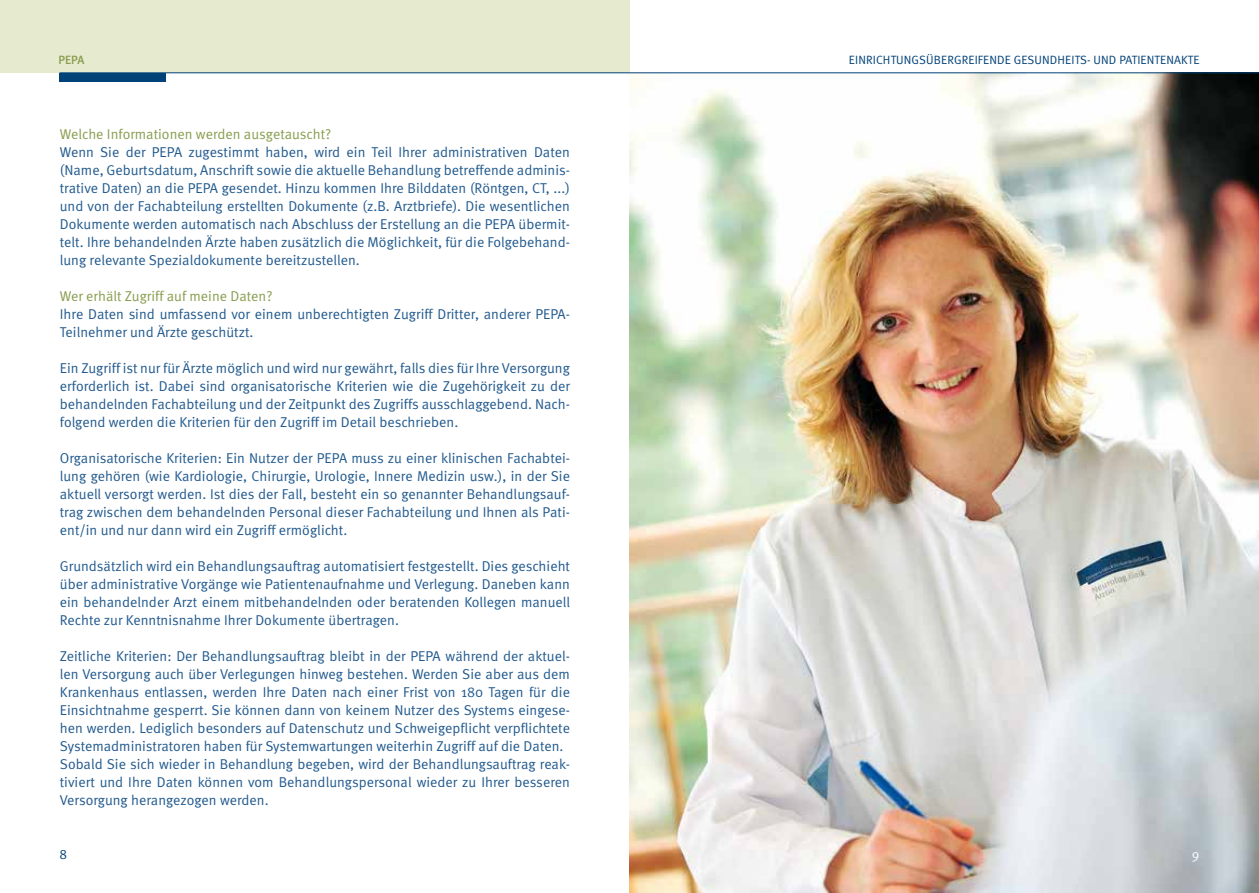
<style>
.page{position:relative;width:1259px;height:893px;background:#fff}
.page>*{position:absolute;margin:0;border:0;box-sizing:border-box;transform-origin:0 0}
.t1{font:14.25px/18px "Meta Normal";letter-spacing:.005em;color:#225a8e;text-align:justify}
.t2{font:14.25px "Meta Normal";letter-spacing:.005em;color:#899d4f}
.t3{font:13.5px "Meta Normal";color:#004178}
.t4{font:13.5px "Meta Normal";color:#fff}
.t5{font:12px "Meta Normal";letter-spacing:.01em;color:#004178}
.t6{font:500 12px "Meta";color:#899d4f}
</style>
<div class="page">
<div style="left:60px;top:73px;width:106px;height:8px;background:#004178"></div>
<img style="left:629px;top:73px;width:630px;height:820px">
<div style="left:0;top:0;width:629px;height:72px;background:#e6ebd0"></div>
<hr style="left:60px;top:72px;width:1199px;height:1px;background:#004178">
<p class="t6" style="left:59px;top:53px;width:27px">PEPA</p>
<p class="t2" style="left:60px;top:126px;width:273px">Welche Informationen werden ausgetauscht?</p>
<p class="t1" style="left:60px;top:143px;width:511px">Wenn Sie der PEPA zugestimmt haben, wird ein Teil Ihrer administrativen Daten (Name, Geburtsdatum, Anschrift sowie die aktuelle Behandlung betreffende adminis&shy;trative Daten) an die PEPA gesendet. Hinzu kommen Ihre Bilddaten (Röntgen, CT, ...) und von der Fachabteilung erstellten Dokumente (z.B. Arztbriefe). Die wesentlichen Dokumente werden automatisch nach Abschluss der Erstellung an die PEPA übermit&shy;telt. Ihre behandelnden Ärzte haben zusätzlich die Möglichkeit, für die Folgebehand&shy;lung relevante Spezialdokumente bereitzustellen.</p>
<p class="t2" style="left:60px;top:288px;width:214px">Wer erhält Zugriff auf meine Daten?</p>
<p class="t1" style="left:60px;top:305px;width:511px">Ihre Daten sind umfassend vor einem unberechtigten Zugriff Dritter, anderer PEPA-<br>Teilnehmer und Ärzte geschützt.</p>
<p class="t1" style="left:60px;top:359px;width:511px">Ein Zugriff ist nur für Ärzte möglich und wird nur gewährt, falls dies für Ihre Versorgung erforderlich ist. Dabei sind organisatorische Kriterien wie die Zugehörigkeit zu der behandelnden Fachabteilung und der Zeitpunkt des Zugriffs ausschlaggebend. Nach&shy;folgend werden die Kriterien für den Zugriff im Detail beschrieben.</p>
<p class="t1" style="left:60px;top:449px;width:511px">Organisatorische Kriterien: Ein Nutzer der PEPA muss zu einer klinischen Fachabtei&shy;lung gehören (wie Kardiologie, Chirurgie, Urologie, Innere Medizin usw.), in der Sie aktuell versorgt werden. Ist dies der Fall, besteht ein so genannter Behandlungsauf&shy;trag zwischen dem behandelnden Personal dieser Fachabteilung und Ihnen als Pati&shy;ent/in und nur dann wird ein Zugriff ermöglicht.</p>
<p class="t1" style="left:60px;top:557px;width:512px">Grundsätzlich wird ein Behandlungsauftrag automatisiert festgestellt. Dies geschieht über administrative Vorgänge wie Patientenaufnahme und Verlegung. Daneben kann ein behandelnder Arzt einem mitbehandelnden oder beratenden Kollegen manuell Rechte zur Kenntnisnahme Ihrer Dokumente übertragen.</p>
<p class="t1" style="left:60px;top:647px;width:511px;text-align:left">Zeitliche Kriterien: Der Behandlungsauftrag bleibt in der PEPA während der aktuel&shy;len Versorgung auch über Verlegungen hinweg bestehen. Werden Sie aber aus dem Krankenhaus entlassen, werden Ihre Daten nach einer Frist von 180 Tagen für die Einsichtnahme gesperrt. Sie können dann von keinem Nutzer des Systems eingese&shy;hen werden. Lediglich besonders auf Datenschutz und Schweigepflicht verpflichtete Systemadministratoren haben für Systemwartungen weiterhin Zugriff auf die Daten.<br>Sobald Sie sich wieder in Behandlung begeben, wird der Behandlungsauftrag reak&shy;tiviert und Ihre Daten können vom Behandlungspersonal wieder zu Ihrer besseren Versorgung herangezogen werden.</p>
<p class="t3" style="left:60px;top:846px;width:9px">8</p>
<p class="t5" style="left:849px;top:53px;width:352px">EINRICHTUNGSÜBERGREIFENDE GESUNDHEITS- UND PATIENTENAKTE</p>
<p class="t4" style="left:1191px;top:846px;width:9px">9</p>
</div>
